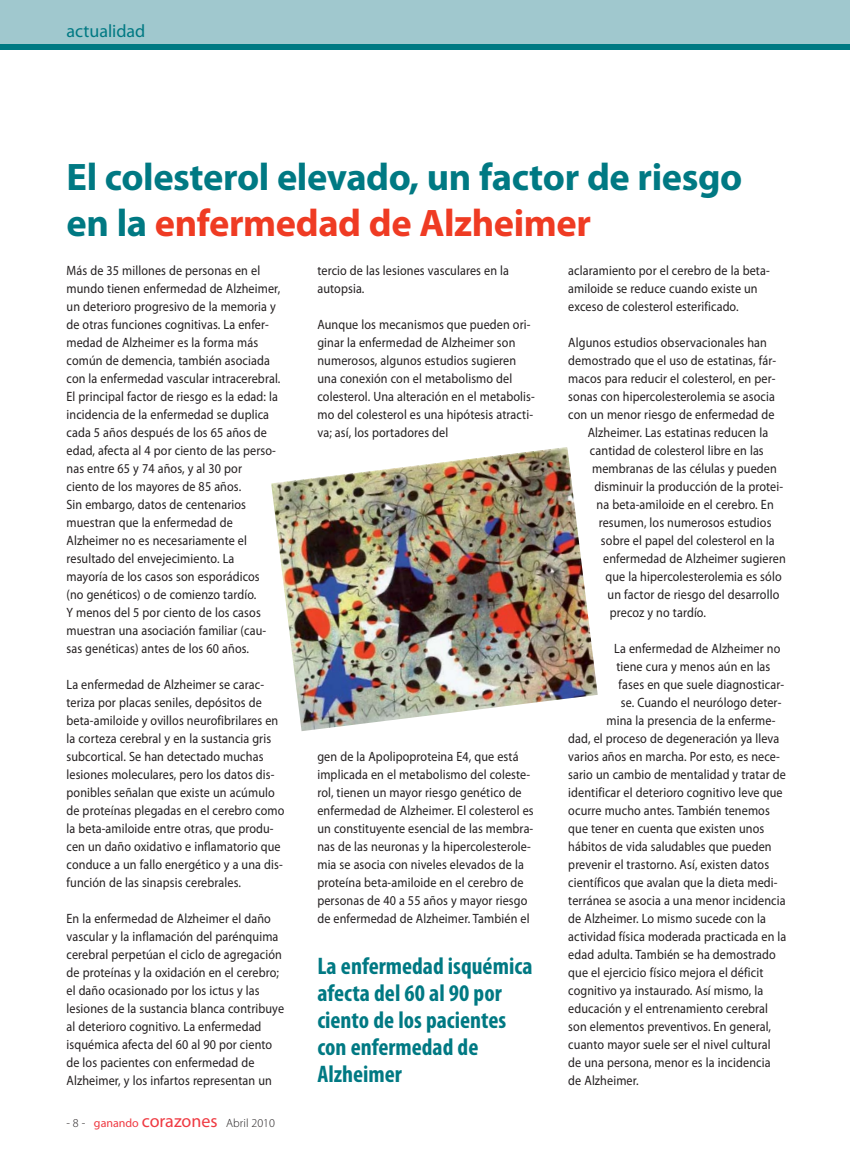
<style>
.page{position:relative;width:850px;height:1172px;background:#fff}
.page>*{position:absolute;margin:0;border:0;box-sizing:border-box;transform-origin:0 0}
.t1{font:700 38.55px/46.2px "Myriad Pro";letter-spacing:-.01em;color:#007983}
.t2{font:700 condensed 24px/27px "Myriad Pro";color:#007983}
.t3{font:18px "Myriad Pro";color:#007983}
.t4{font:13.5px/18px "Myriad Pro";letter-spacing:.01em;color:#231f20;scale:.9 1}
.t5{font:300 12px "Myriad Pro";color:#231f20}
.s1{color:#ef3b23}
.s2{font-weight:400;color:#ef3a42}
.s3{font-weight:400;font-size:18px;color:#ef3a42}
</style>
<div class="page">
<div style="left:0;top:0;width:850px;height:45px;background:#a0c8ce"></div>
<div style="left:0;top:45px;width:850px;height:5px;background:#007983"></div>
<img style="left:271px;top:447px;width:327px;height:284px">
<div style="left:442px;top:727px;width:81px;height:19px;background:#fff"></div>
<h3 class="t3" style="left:67px;top:25px;width:80px">actualidad</h3>
<h1 class="t1" style="left:67px;top:156px;width:677px">El colesterol elevado, un factor de riesgo en la <span class="s1">enfermedad de Alzheimer</span></h1>
<p class="t4" style="left:67px;top:262px;width:239px">Más de 35 millones de personas en el mundo tienen enfermedad de Alzheimer, un deterioro progresivo de la memoria y de otras funciones cognitivas. La enfer&shy;medad de Alzheimer es la forma más común de demencia, también asociada con la enfermedad vascular intracerebral.<br>El principal factor de riesgo es la edad: la incidencia de la enfermedad se duplica cada 5 años después de los 65 años de edad, afecta al 4 por ciento de las perso&shy;nas entre 65 y 74 años, y al 30 por<br>ciento de los mayores de 85 años.<br>Sin embargo, datos de centenarios muestran que la enfermedad de Alzheimer no es necesariamente el resultado del envejecimiento. La<br>mayoría de los casos son esporádicos<br>(no genéticos) o de comienzo tardío.<br>Y menos del 5 por ciento de los casos muestran una asociación familiar (cau&shy;sas genéticas) antes de los 60 años.</p>
<p class="t4" style="left:67px;top:676px;width:244px">La enfermedad de Alzheimer se carac&shy;teriza por placas seniles, depósitos de beta-amiloide y ovillos neurofibrilares en la corteza cerebral y en la sustancia gris subcortical. Se han detectado muchas lesiones moleculares, pero los datos dis&shy;ponibles señalan que existe un acúmulo de proteínas plegadas en el cerebro como la beta-amiloide entre otras, que produ&shy;cen un daño oxidativo e inflamatorio que conduce a un fallo energético y a una dis&shy;función de las sinapsis cerebrales.</p>
<p class="t4" style="left:67px;top:910px;width:243px">En la enfermedad de Alzheimer el daño vascular y la inflamación del parénquima cerebral perpetúan el ciclo de agregación de proteínas y la oxidación en el cerebro; el daño ocasionado por los ictus y las lesiones de la sustancia blanca contribuye al deterioro cognitivo. La enfermedad isquémica afecta del 60 al 90 por ciento de los pacientes con enfermedad de Alzheimer, y los infartos representan un</p>
<p class="t5" style="left:67px;top:1117px;width:210px">- 8 - <span class="s2">ganando</span> <span class="s3">corazones</span> Abril 2010</p>
<p class="t4" style="left:317px;top:262px;width:214px">tercio de las lesiones vasculares en la autopsia.</p>
<p class="t4" style="left:317px;top:316px;width:243px">Aunque los mecanismos que pueden ori&shy;ginar la enfermedad de Alzheimer son numerosos, algunos estudios sugieren una conexión con el metabolismo del colesterol. Una alteración en el metabolis&shy;mo del colesterol es una hipótesis atracti&shy;va; así, los portadores del</p>
<p class="t4" style="left:317px;top:748px;width:242px">gen de la Apolipoproteina E4, que está implicada en el metabolismo del coleste&shy;rol, tienen un mayor riesgo genético de enfermedad de Alzheimer. El colesterol es un constituyente esencial de las membra&shy;nas de las neuronas y la hipercolesterole&shy;mia se asocia con niveles elevados de la proteína beta-amiloide en el cerebro de personas de 40 a 55 años y mayor riesgo de enfermedad de Alzheimer. También el</p>
<h2 class="t2" style="left:317px;top:954px;width:217px">La enfermedad isquémica afecta del 60 al 90 por ciento de los pacientes con enfermedad de<br>Alzheimer</h2>
<p class="t4" style="left:568px;top:262px;width:225px">aclaramiento por el cerebro de la beta&shy;amiloide se reduce cuando existe un exceso de colesterol esterificado.</p>
<p class="t4" style="left:568px;top:334px;width:222px">Algunos estudios observacionales han</p>
<p class="t4" style="left:568px;top:352px;width:232px">demostrado que el uso de estatinas, fár-</p>
<p class="t4" style="left:568px;top:370px;width:232px">macos para reducir el colesterol, en per-</p>
<p class="t4" style="left:568px;top:388px;width:231px">sonas con hipercolesterolemia se asocia</p>
<p class="t4" style="left:568px;top:406px;width:231px">con un menor riesgo de enfermedad de</p>
<p class="t4" style="left:588px;top:424px;width:202px">Alzheimer. Las estatinas reducen la</p>
<p class="t4" style="left:590px;top:442px;width:195px">cantidad de colesterol libre en las</p>
<p class="t4" style="left:592px;top:460px;width:207px">membranas de las células y pueden</p>
<p class="t4" style="left:594px;top:478px;width:211px">disminuir la producción de la protei-</p>
<p class="t4" style="left:597px;top:496px;width:198px">na beta-amiloide en el cerebro. En</p>
<p class="t4" style="left:599px;top:514px;width:193px">resumen, los numerosos estudios</p>
<p class="t4" style="left:601px;top:532px;width:195px">sobre el papel del colesterol en la</p>
<p class="t4" style="left:603px;top:550px;width:204px">enfermedad de Alzheimer sugieren</p>
<p class="t4" style="left:605px;top:568px;width:197px">que la hipercolesterolemia es sólo</p>
<p class="t4" style="left:608px;top:586px;width:192px">un factor de riesgo del desarrollo</p>
<p class="t4" style="left:610px;top:604px;width:108px">precoz y no tardío.</p>
<p class="t4" style="left:614px;top:640px;width:186px">La enfermedad de Alzheimer no</p>
<p class="t4" style="left:616px;top:658px;width:173px">tiene cura y menos aún en las</p>
<p class="t4" style="left:619px;top:676px;width:186px">fases en que suele diagnosticar-</p>
<p class="t4" style="left:621px;top:694px;width:180px">se. Cuando el neurólogo deter-</p>
<p class="t4" style="left:606px;top:712px;width:189px">mina la presencia de la enferme-</p>
<p class="t4" style="left:568px;top:730px;width:236px">dad, el proceso de degeneración ya lleva</p>
<p class="t4" style="left:568px;top:748px;width:237px">varios años en marcha. Por esto, es nece-</p>
<p class="t4" style="left:568px;top:766px;width:243px">sario un cambio de mentalidad y tratar de</p>
<p class="t4" style="left:568px;top:784px;width:240px">identificar el deterioro cognitivo leve que</p>
<p class="t4" style="left:568px;top:802px;width:225px">ocurre mucho antes. También tenemos</p>
<p class="t4" style="left:568px;top:820px;width:219px">que tener en cuenta que existen unos</p>
<p class="t4" style="left:568px;top:838px;width:227px">hábitos de vida saludables que pueden</p>
<p class="t4" style="left:568px;top:856px;width:225px">prevenir el trastorno. Así, existen datos</p>
<p class="t4" style="left:568px;top:874px;width:234px">científicos que avalan que la dieta medi-</p>
<p class="t4" style="left:568px;top:892px;width:243px">terránea se asocia a una menor incidencia</p>
<p class="t4" style="left:568px;top:910px;width:221px">de Alzheimer. Lo mismo sucede con la</p>
<p class="t4" style="left:568px;top:928px;width:244px">actividad física moderada practicada en la</p>
<p class="t4" style="left:568px;top:946px;width:232px">edad adulta. También se ha demostrado</p>
<p class="t4" style="left:568px;top:964px;width:218px">que el ejercicio físico mejora el déficit</p>
<p class="t4" style="left:568px;top:982px;width:218px">cognitivo ya instaurado. Así mismo, la</p>
<p class="t4" style="left:568px;top:1000px;width:224px">educación y el entrenamiento cerebral</p>
<p class="t4" style="left:568px;top:1018px;width:227px">son elementos preventivos. En general,</p>
<p class="t4" style="left:568px;top:1036px;width:226px">cuanto mayor suele ser el nivel cultural</p>
<p class="t4" style="left:568px;top:1054px;width:226px">de una persona, menor es la incidencia</p>
<p class="t4" style="left:568px;top:1072px;width:80px">de Alzheimer.</p>
</div>
